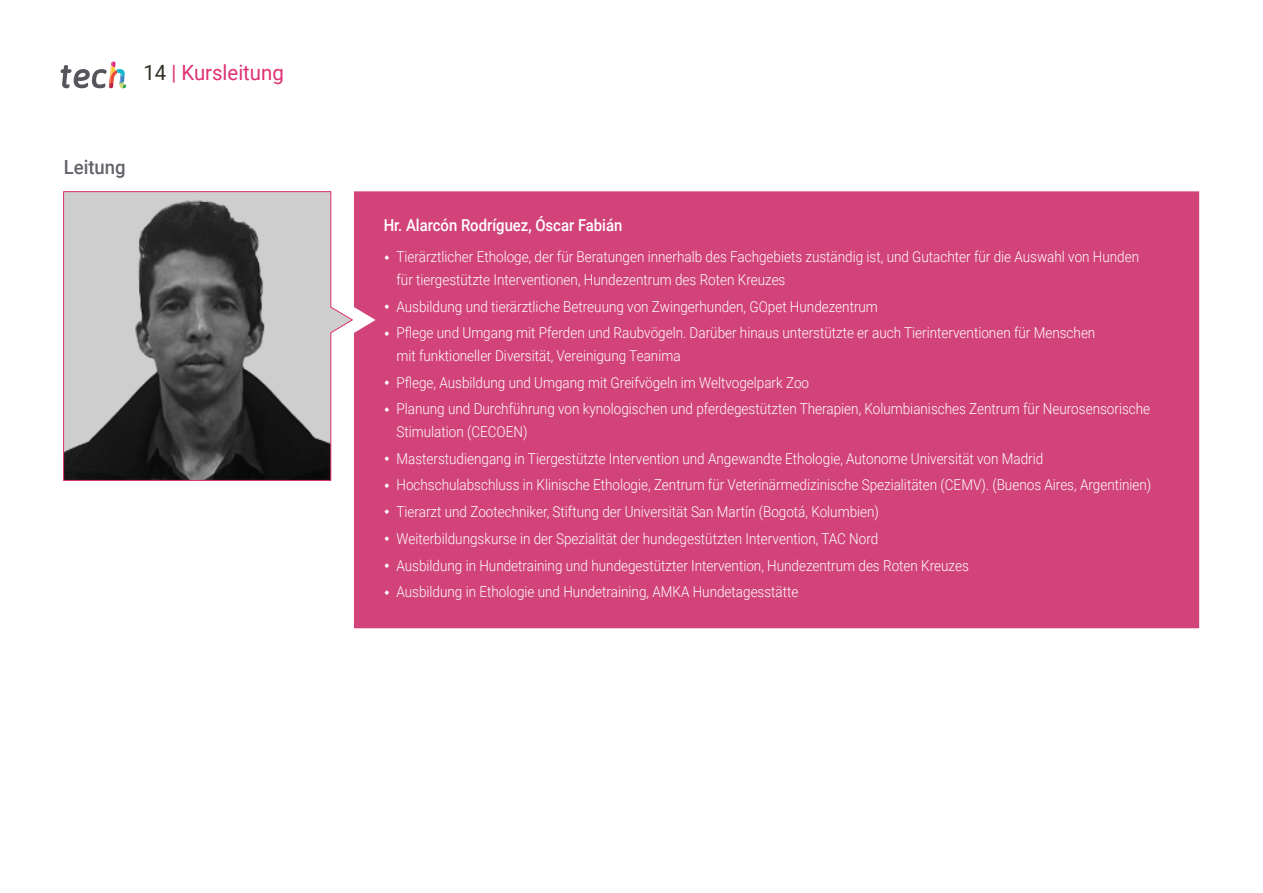
<style>
.page{position:relative;width:1263px;height:893px;background:#fff}
.page>*{position:absolute;margin:0;border:0;box-sizing:border-box;transform-origin:0 0}
.t1{font:21px "Roboto";color:#df3174}
.t2{font:500 19.5px "Roboto";color:#61646a;scale:.95 1}
.t3{font:500 16.5px "Roboto";color:#fff;scale:.9 1}
.t4{font:300 15px/26.7px "Roboto";color:#fff;scale:.9 1}
.s1{color:#312e20}
.s2{color:#e03073}
</style>
<div class="page">
<svg style="left:61px;top:62px;width:65px;height:27px"></svg>
<div style="left:354px;top:191px;width:845px;height:437px;background:#d2437a"></div>
<svg style="left:63px;top:191px;width:290px;height:290px;background:#898687"></svg>
<svg style="left:385px;top:255px;width:4px;height:5px"></svg>
<svg style="left:385px;top:304px;width:4px;height:5px"></svg>
<svg style="left:385px;top:331px;width:4px;height:5px"></svg>
<svg style="left:385px;top:380px;width:4px;height:5px"></svg>
<svg style="left:385px;top:407px;width:4px;height:5px"></svg>
<svg style="left:385px;top:456px;width:4px;height:5px"></svg>
<svg style="left:385px;top:483px;width:4px;height:5px"></svg>
<svg style="left:385px;top:509px;width:4px;height:5px"></svg>
<svg style="left:385px;top:536px;width:4px;height:5px"></svg>
<svg style="left:385px;top:563px;width:4px;height:5px"></svg>
<svg style="left:385px;top:590px;width:4px;height:5px"></svg>
<h1 class="t1" style="left:144px;top:57px;width:142px"><span class="s1">14</span> <span class="s2">|</span> Kursleitung</h1>
<h2 class="t2" style="left:64px;top:153px;width:67px">Leitung</h2>
<p class="t3" style="left:384px;top:213px;width:267px">Hr. Alarcón Rodríguez, Óscar Fabián</p>
<p class="t4" style="left:396px;top:245px;width:827px;line-height:22.5px">Tierärztlicher Ethologe, der für Beratungen innerhalb des Fachgebiets zuständig ist, und Gutachter für die Auswahl von Hunden für tiergestützte Interventionen, Hundezentrum des Roten Kreuzes</p>
<p class="t4" style="left:396px;top:292px;width:778px">Ausbildung und tierärztliche Betreuung von Zwingerhunden, GOpet Hundezentrum<br>Pflege und Umgang mit Pferden und Raubvögeln. Darüber hinaus unterstützte er auch Tierinterventionen für Menschen</p>
<p class="t4" style="left:396px;top:341px;width:839px">mit funktioneller Diversität, Vereinigung Teanima<br>Pflege, Ausbildung und Umgang mit Greifvögeln im Weltvogelpark Zoo<br>Planung und Durchführung von kynologischen und pferdegestützten Therapien, Kolumbianisches Zentrum für Neurosensorische</p>
<p class="t4" style="left:396px;top:418px;width:840px">Stimulation (CECOEN)<br>Masterstudiengang in Tiergestützte Intervention und Angewandte Ethologie, Autonome Universität von Madrid Hochschulabschluss in Klinische Ethologie, Zentrum für Veterinärmedizinische Spezialitäten (CEMV). (Buenos Aires, Argentinien)<br>Tierarzt und Zootechniker, Stiftung der Universität San Martín (Bogotá, Kolumbien)<br>Weiterbildungskurse in der Spezialität der hundegestützten Intervention, TAC Nord<br>Ausbildung in Hundetraining und hundegestützter Intervention, Hundezentrum des Roten Kreuzes<br>Ausbildung in Ethologie und Hundetraining, AMKA Hundetagesstätte</p>
</div>
